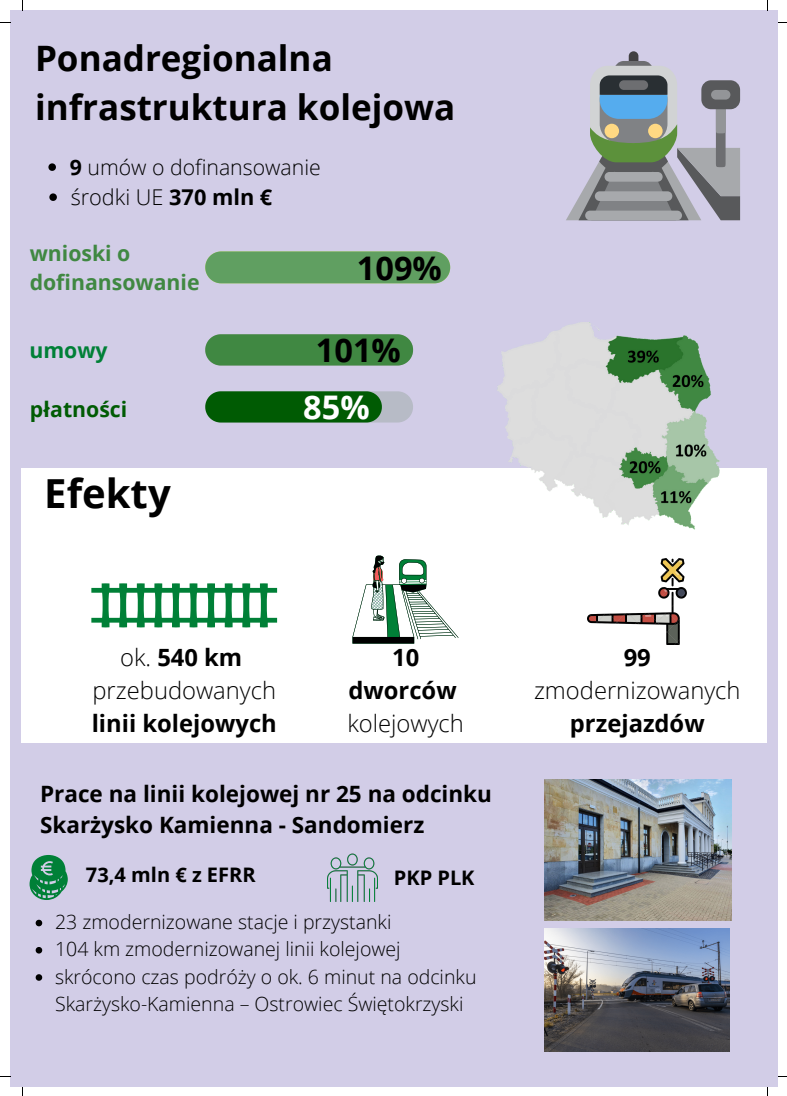
<style>
.page{position:relative;width:787px;height:1096px;background:#fff}
.page>*{position:absolute;margin:0;border:0;box-sizing:border-box;transform-origin:0 0}
.t1{font:700 40px "Open Sans";color:#000}
.t2{font:700 35px "Open Sans";color:#000}
.t3{font:700 32.5px "Open Sans";color:#000}
.t4{font:700 32.5px "Open Sans";color:#fff}
.t5{font:300 23.75px/32.9px "Open Sans";color:#000;text-align:center}
.t6{font:700 23.75px "Open Sans";color:#000}
.t7{font:700 22.5px/31px "Open Sans";color:#000}
.t8{font:300 21.75px "Open Sans";color:#000}
.t9{font:700 21.25px/29.1px "Open Sans";color:#408842}
.t10{font:300 21.25px "Open Sans";color:#000}
.t11{font:700 21.25px "Open Sans";color:#005b03}
.t12{font:700 21.25px "Open Sans";color:#008037}
.t13{font:700 20px "Open Sans";color:#000}
.t14{font:300 19.5px/27.2px "Open Sans";color:#000}
.s1{font-weight:700}
.s2{font-weight:300}
</style>
<div class="page">
<div style="left:10px;top:10px;width:768px;height:1076px;background:#d2cde7"></div>
<div style="left:205px;top:251px;width:245px;height:32px;background:#609f61"></div>
<div style="left:205px;top:334px;width:208px;height:31px;background:#408842"></div>
<svg style="left:205px;top:391px;width:208px;height:31px"></svg>
<div style="left:21px;top:468px;width:746px;height:274px;background:#fff"></div>
<svg style="left:352px;top:555px;width:106px;height:88px"></svg>
<img style="left:587px;top:558px;width:100px;height:86px">
<svg style="left:29px;top:855px;width:39px;height:44px"></svg>
<img style="left:328px;top:853px;width:49px;height:48px">
<img style="left:545px;top:779px;width:186px;height:141px">
<img style="left:545px;top:928px;width:185px;height:123px">
<div style="left:629px;top:51px;width:9px;height:15px;background:#414042;border-radius:5px"></div>
<div style="left:614px;top:61px;width:39px;height:19px;background:linear-gradient(to right,#797a7c,#797a7c);border-radius:10px"></div>
<svg style="left:566px;top:66px;width:174px;height:154px"></svg>
<div style="left:716px;top:104px;width:9px;height:63px;background:#6d6e71;border-radius:5px"></div>
<div style="left:716px;top:90px;width:9px;height:43px;background:#939598;border-radius:5px"></div>
<div style="left:701px;top:80px;width:39px;height:29px;background:#58595b;border-radius:10px"></div>
<div style="left:711px;top:90px;width:19px;height:10px;background:#939598;border-radius:5px"></div>
<svg style="left:91px;top:583px;width:186px;height:44px"></svg>
<img style="left:497px;top:322px;width:223px;height:208px">
<svg style="left:48px;top:163px;width:8px;height:8px"></svg>
<svg style="left:49px;top:193px;width:8px;height:8px"></svg>
<svg style="left:36px;top:919px;width:6px;height:7px"></svg>
<svg style="left:36px;top:947px;width:6px;height:6px"></svg>
<svg style="left:36px;top:974px;width:6px;height:6px"></svg>
<p class="t2" style="left:35px;top:33px;width:299px">Ponadregionalna</p>
<p class="t2" style="left:35px;top:82px;width:422px">infrastruktura kolejowa</p>
<p class="t10" style="left:70px;top:152px;width:252px"><span class="s1">9</span> umów o dofinansowanie</p>
<p class="t8" style="left:71px;top:181px;width:203px">środki UE <span class="s1">370 mln €</span></p>
<p class="t9" style="left:30px;top:238px;width:171px">wnioski o dofinansowanie</p>
<p class="t3" style="left:357px;top:245px;width:86px">109%</p>
<p class="t12" style="left:29px;top:335px;width:80px">umowy</p>
<p class="t11" style="left:30px;top:394px;width:99px">płatności</p>
<p class="t1" style="left:44px;top:465px;width:128px">Efekty</p>
<p class="t3" style="left:316px;top:327px;width:86px">101%</p>
<p class="t4" style="left:303px;top:384px;width:68px">85%</p>
<p class="t6" style="left:120px;top:641px;width:124px"><span class="s2">ok.</span> 540 km</p>
<p class="t5" style="left:92px;top:673px;width:185px">przebudowanych</p>
<p class="t6" style="left:92px;top:706px;width:187px">linii kolejowych</p>
<p class="t6" style="left:392px;top:641px;width:29px">10</p>
<p class="t6" style="left:348px;top:673px;width:110px">dworców</p>
<p class="t5" style="left:347px;top:706px;width:118px">kolejowych</p>
<p class="t7" style="left:40px;top:777px;width:453px">Prace na linii kolejowej nr 25 na odcinku<br>Skarżysko Kamienna - Sandomierz</p>
<p class="t13" style="left:86px;top:860px;width:171px">73,4 mln € z EFRR</p>
<p class="t13" style="left:394px;top:863px;width:82px">PKP PLK</p>
<p class="t14" style="left:55px;top:907px;width:338px">23 zmodernizowane stacje i przystanki</p>
<p class="t14" style="left:55px;top:935px;width:347px">104 km zmodernizowanej linii kolejowej</p>
<p class="t14" style="left:55px;top:962px;width:423px">skrócono czas podróży o ok. 6 minut na odcinku<br>Skarżysko-Kamienna – Ostrowiec Świętokrzyski</p>
<p class="t5" style="left:534px;top:640px;width:208px"><span class="s1">99 </span>zmodernizowanych <span class="s1">przejazdów</span></p>
</div>
